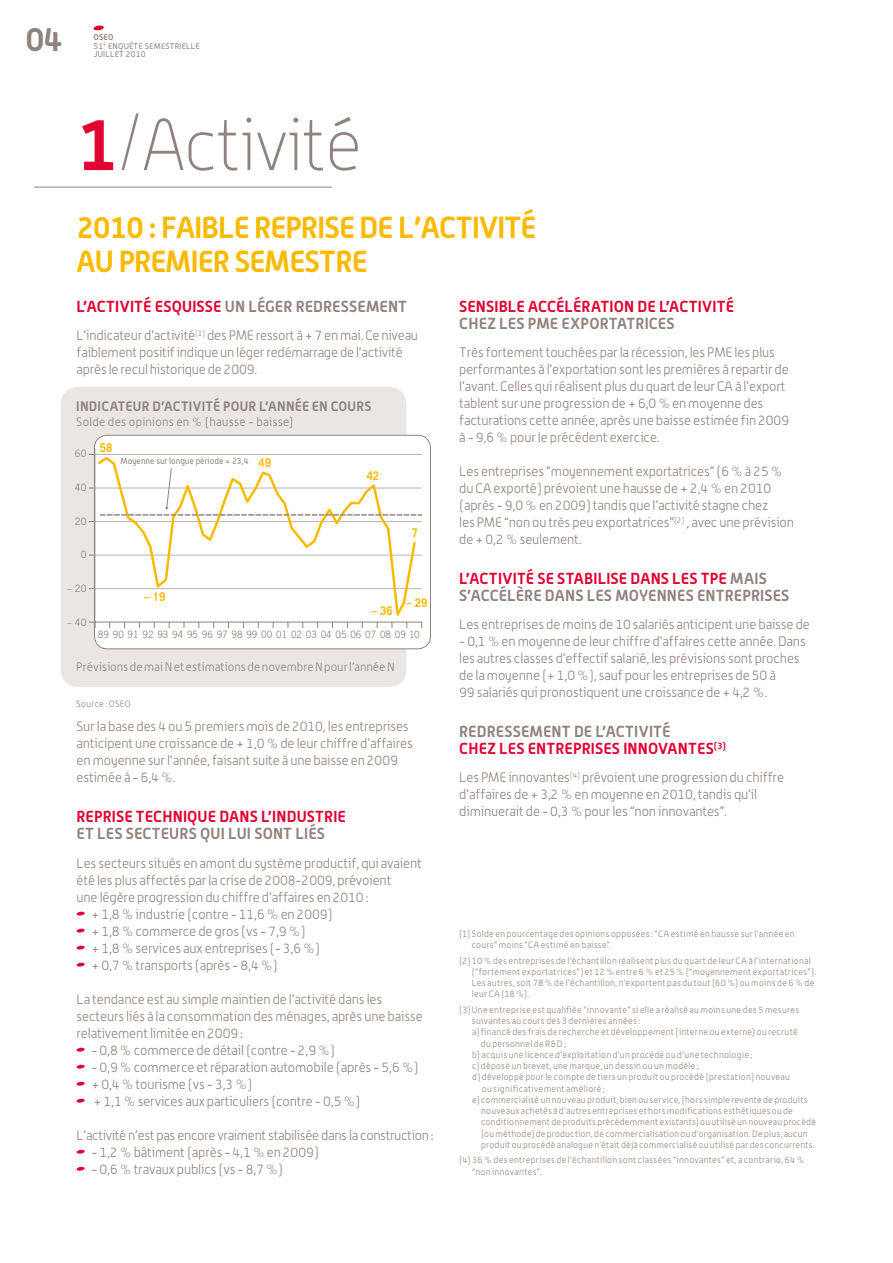
<style>
.page{position:relative;width:893px;height:1263px;background:#fff}
.page>*{position:absolute;margin:0;border:0;box-sizing:border-box;transform-origin:0 0}
.t1{font:100 72px "Alwyn";letter-spacing:-.025em;color:#90837e}
.t2{font:700 33px "Alwyn";color:#90837e}
.t3{font:700 30px/34px "Alwyn";letter-spacing:-.025em;color:#faba00}
.t4{font:700 15.75px/17px "Alwyn";letter-spacing:.01em;color:#e20031}
.t5{font:700 15.75px/17px "Alwyn";letter-spacing:.01em;color:#90837e}
.t6{font:300 13.5px/17px "Alwyn";letter-spacing:-.01em;color:#90837e}
.t7{font:700 13.5px "Alwyn";letter-spacing:.015em;color:#90837e}
.t8{font:300 12px "Alwyn";letter-spacing:.005em;color:#90837e}
.t9{font:700 12px "Trade Gothic";color:#faba00;scale:.94 1}
.t10{font:10.2px "Trade Gothic";color:#90837e;scale:.89 1}
.t11{font:10.2px "Trade Gothic";color:#90837e;scale:.94 1}
.t12{font:300 9px/11.2px "Alwyn";letter-spacing:.03em;color:#90837e}
.t13{font:8.7px "Alwyn";color:#90837e}
.t14{font:8.25px/8.6px "Alwyn";letter-spacing:.025em;color:#90837e}
.s1{font-weight:700}
.s2{font-weight:700;color:#e20031}
.s3{color:#e20031}
.s4{color:#90837e}
</style>
<div class="page">
<hr style="left:34px;top:187px;width:298px;height:1px;background:#90848c">
<svg style="left:76px;top:911px;width:9px;height:5px"></svg>
<svg style="left:76px;top:928px;width:9px;height:5px"></svg>
<svg style="left:76px;top:945px;width:9px;height:5px"></svg>
<svg style="left:76px;top:962px;width:9px;height:5px"></svg>
<svg style="left:76px;top:1047px;width:9px;height:5px"></svg>
<svg style="left:76px;top:1064px;width:9px;height:5px"></svg>
<svg style="left:76px;top:1081px;width:9px;height:5px"></svg>
<svg style="left:76px;top:1098px;width:9px;height:5px"></svg>
<svg style="left:76px;top:1149px;width:9px;height:5px"></svg>
<svg style="left:76px;top:1166px;width:9px;height:5px"></svg>
<div style="left:61px;top:387px;width:345px;height:300px;background:#eae6e4;border-radius:17px"></div>
<div style="left:94px;top:435px;width:336px;height:214px;background:#fff;border-radius:13px"></div>
<div style="left:94px;top:435px;width:337px;height:214px;border:1px solid #90837e;border-radius:13px"></div>
<hr style="left:94px;top:588px;width:328px;height:1px;background:#beb4b0">
<hr style="left:94px;top:555px;width:328px;height:1px;background:#beb4b0">
<hr style="left:94px;top:454px;width:328px;height:1px;background:#beb4b0">
<hr style="left:94px;top:622px;width:328px;height:1px;background:#90837e">
<hr style="left:94px;top:448px;width:1px;height:180px;background:#90837e">
<svg style="left:96px;top:456px;width:321px;height:167px"></svg>
<svg style="left:89px;top:468px;width:333px;height:54px"></svg>
<svg style="left:93px;top:25px;width:11px;height:6px"></svg>
<h2 class="t2" style="left:26px;top:19px;width:39px">04</h2>
<p class="t14" style="left:94px;top:33px;width:108px"><span class="s1">OSEO<br></span>51<sup>e</sup> enquête semestrielle</p>
<p class="t14" style="left:94px;top:50px;width:54px">juillet 2010</p>
<h1 class="t1" style="left:77px;top:105px;width:287px"><span class="s2">1</span>/Activité</h1>
<h3 class="t3" style="left:77px;top:210px;width:461px">2010 : FAIBLE REPRISE DE L’ACTIVITÉ<br>AU PREMIER SEMESTRE</h3>
<p class="t5" style="left:77px;top:298px;width:332px"><span class="s3">L’ACTIVITÉ ESQUISSE</span> UN LÉGER REDRESSEMENT</p>
<p class="t6" style="left:77px;top:327px;width:343px">L’indicateur d’activité<sup>(1)</sup> des PME ressort à + 7 en mai. Ce niveau faiblement positif indique un léger redémarrage de l’activité après le recul historique de 2009.</p>
<p class="t7" style="left:76px;top:398px;width:296px">INDICATEUR D’ACTIVITÉ POUR L’ANNÉE EN COURS</p>
<p class="t8" style="left:76px;top:415px;width:219px">Solde des opinions en % (hausse - baisse)</p>
<p class="t11" style="left:75px;top:448px;width:41px">60 <sup>58</sup></p>
<p class="t11" style="left:75px;top:481px;width:14px">40</p>
<p class="t13" style="left:121px;top:456px;width:130px">Moyenne sur longue période = 23,4</p>
<p class="t9" style="left:259px;top:456px;width:15px">49</p>
<p class="t11" style="left:75px;top:515px;width:14px">20</p>
<p class="t11" style="left:81px;top:549px;width:8px">0</p>
<p class="t11" style="left:67px;top:582px;width:22px">– 20</p>
<p class="t11" style="left:67px;top:616px;width:22px">– 40</p>
<p class="t9" style="left:144px;top:590px;width:24px">– 19</p>
<p class="t9" style="left:367px;top:468px;width:15px">42</p>
<p class="t9" style="left:412px;top:525px;width:8px">7</p>
<p class="t9" style="left:371px;top:603px;width:24px">– 36</p>
<p class="t9" style="left:406px;top:596px;width:24px">– 29</p>
<p class="t10" style="left:98px;top:628px;width:363px">89 90 91 92 93 94 95 96 97 98 99 00 01 02 03 04 05 06 07 08 09 10</p>
<p class="t8" style="left:76px;top:660px;width:320px">Prévisions de mai N et estimations de novembre N pour l’année N</p>
<p class="t12" style="left:76px;top:698px;width:56px">Source : OSEO</p>
<p class="t6" style="left:77px;top:718px;width:338px">Sur la base des 4 ou 5 premiers mois de 2010, les entreprises anticipent une croissance de + 1,0 % de leur chiffre d’affaires en moyenne sur l’année, faisant suite à une baisse en 2009 estimée à - 6,4 %.</p>
<p class="t4" style="left:77px;top:808px;width:271px">REPRISE TECHNIQUE DANS L’INDUSTRIE</p>
<p class="t5" style="left:77px;top:825px;width:249px">ET LES SECTEURS QUI LUI SONT LIÉS</p>
<p class="t6" style="left:77px;top:854px;width:347px">Les secteurs situés en amont du système productif, qui avaient</p>
<p class="t6" style="left:77px;top:871px;width:316px">été les plus affectés par la crise de 2008-2009, prévoient</p>
<p class="t6" style="left:77px;top:888px;width:294px">une légère progression du chiffre d’affaires en 2010 :</p>
<p class="t6" style="left:91px;top:905px;width:243px">+ 1,8 % industrie (contre - 11,6 % en 2009)</p>
<p class="t6" style="left:91px;top:922px;width:215px">+ 1,8 % commerce de gros (vs - 7,9 %)</p>
<p class="t6" style="left:91px;top:939px;width:230px">+ 1,8 % services aux entreprises (- 3,6 %)</p>
<p class="t6" style="left:91px;top:956px;width:188px">+ 0,7 % transports (après - 8,4 %)</p>
<p class="t6" style="left:77px;top:990px;width:348px">La tendance est au simple maintien de l’activité dans les secteurs liés à la consommation des ménages, après une baisse relativement limitée en 2009 :</p>
<p class="t6" style="left:91px;top:1041px;width:245px">- 0,8 % commerce de détail (contre - 2,9 %)</p>
<p class="t6" style="left:91px;top:1058px;width:329px">- 0,9 % commerce et réparation automobile (après - 5,6 %) + 0,4 % tourisme (vs - 3,3 %)<br>+ 1,1 % services aux particuliers (contre - 0,5 %)</p>
<p class="t6" style="left:77px;top:1126px;width:359px">L’activité n’est pas encore vraiment stabilisée dans la construction :</p>
<p class="t6" style="left:91px;top:1143px;width:229px">- 1,2 % bâtiment (après - 4,1 % en 2009)</p>
<p class="t6" style="left:91px;top:1160px;width:193px">- 0,6 % travaux publics (vs - 8,7 %)</p>
<p class="t4" style="left:459px;top:298px;width:276px">SENSIBLE ACCÉLÉRATION DE L’ACTIVITÉ</p>
<p class="t5" style="left:459px;top:315px;width:216px">CHEZ LES PME EXPORTATRICES</p>
<p class="t6" style="left:459px;top:344px;width:331px">Très fortement touchées par la récession, les PME les plus performantes à l’exportation sont les premières à repartir de l’avant. Celles qui réalisent plus du quart de leur CA à l’export tablent sur une progression de + 6,0 % en moyenne des facturations cette année, après une baisse estimée fin 2009 à - 9,6 % pour le précédent exercice.</p>
<p class="t6" style="left:459px;top:463px;width:336px">Les entreprises “moyennement exportatrices” (6 % à 25 % du CA exporté) prévoient une hausse de + 2,4 % en 2010 (après - 9,0 % en 2009) tandis que l’activité stagne chez<br>les PME “non ou très peu exportatrices”<sup>(2)</sup> , avec une prévision de + 0,2 % seulement.</p>
<p class="t4" style="left:459px;top:570px;width:251px">L’ACTIVITÉ SE STABILISE DANS LES TPE</p>
<p class="t5" style="left:459px;top:570px;width:331px;text-indent:271px">MAIS<br>S’ACCÉLÈRE DANS LES MOYENNES ENTREPRISES</p>
<p class="t6" style="left:459px;top:616px;width:352px">Les entreprises de moins de 10 salariés anticipent une baisse de</p>
<p class="t6" style="left:459px;top:633px;width:348px">- 0,1 % en moyenne de leur chiffre d’affaires cette année. Dans les autres classes d’effectif salarié, les prévisions sont proches de la moyenne (+ 1,0 %), sauf pour les entreprises de 50 à<br>99 salariés qui pronostiquent une croissance de + 4,2 %.</p>
<p class="t4" style="left:459px;top:723px;width:268px"><span class="s4">REDRESSEMENT DE L’ACTIVITÉ<br></span>CHEZ LES ENTREPRISES INNOVANTES<sup>(3)</sup></p>
<p class="t6" style="left:459px;top:769px;width:326px">Les PME innovantes<sup>(4)</sup> prévoient une progression du chiffre d’affaires de + 3,2 % en moyenne en 2010, tandis qu’il diminuerait de - 0,3 % pour les “non innovantes”.</p>
<p class="t12" style="left:472px;top:928px;width:324px;text-indent:-13px">(1) Solde en pourcentage des opinions opposées : “CA estimé en hausse sur l’année en cours” moins “CA estimé en baisse”.</p>
<p class="t12" style="left:472px;top:954px;width:346px;text-indent:-13px">(2) 10 % des entreprises de l’échantillon réalisent plus du quart de leur CA à l’international (“fortement exportatrices”) et 12 % entre 6 % et 25 % (“moyennement exportatrices”).<br>Les autres, soit 78 % de l’échantillon, n’exportent pas du tout (60 %) ou moins de 6 % de leur CA (18 %).</p>
<p class="t12" style="left:459px;top:1004px;width:341px">(3) Une entreprise est qualifiée “innovante” si elle a réalisé au moins une des 5 mesures</p>
<p class="t12" style="left:472px;top:1015px;width:170px">suivantes au cours des 3 dernières années :</p>
<p class="t12" style="left:472px;top:1026px;width:327px">a) financé des frais de recherche et développement (interne ou externe) ou recruté</p>
<p class="t12" style="left:481px;top:1037px;width:87px">du personnel de R&amp;D ;</p>
<p class="t12" style="left:472px;top:1049px;width:282px">b) acquis une licence d’exploitation d’un procédé ou d’une technologie ;</p>
<p class="t12" style="left:472px;top:1060px;width:229px">c) déposé un brevet, une marque, un dessin ou un modèle ;</p>
<p class="t12" style="left:472px;top:1071px;width:319px">d) développé pour le compte de tiers un produit ou procédé (prestation) nouveau</p>
<p class="t12" style="left:482px;top:1082px;width:125px">ou significativement amélioré ;</p>
<p class="t12" style="left:472px;top:1094px;width:337px">e) commercialisé un nouveau produit, bien ou service, (hors simple revente de produits</p>
<p class="t12" style="left:481px;top:1105px;width:313px">nouveaux achetés à d’autres entreprises et hors modifications esthétiques ou de</p>
<p class="t12" style="left:481px;top:1116px;width:336px">conditionnement de produits précédemment existants) ou utilisé un nouveau procédé</p>
<p class="t12" style="left:481px;top:1127px;width:328px">(ou méthode) de production, de commercialisation ou d’organisation. De plus, aucun</p>
<p class="t12" style="left:481px;top:1139px;width:335px">produit ou procédé analogue n’était déjà commercialisé ou utilisé par des concurrents.</p>
<p class="t12" style="left:472px;top:1154px;width:334px;text-indent:-13px">(4) 36 % des entreprises de l’échantillon sont classées “innovantes” et, a contrario, 64 % “non innovantes”.</p>
</div>
